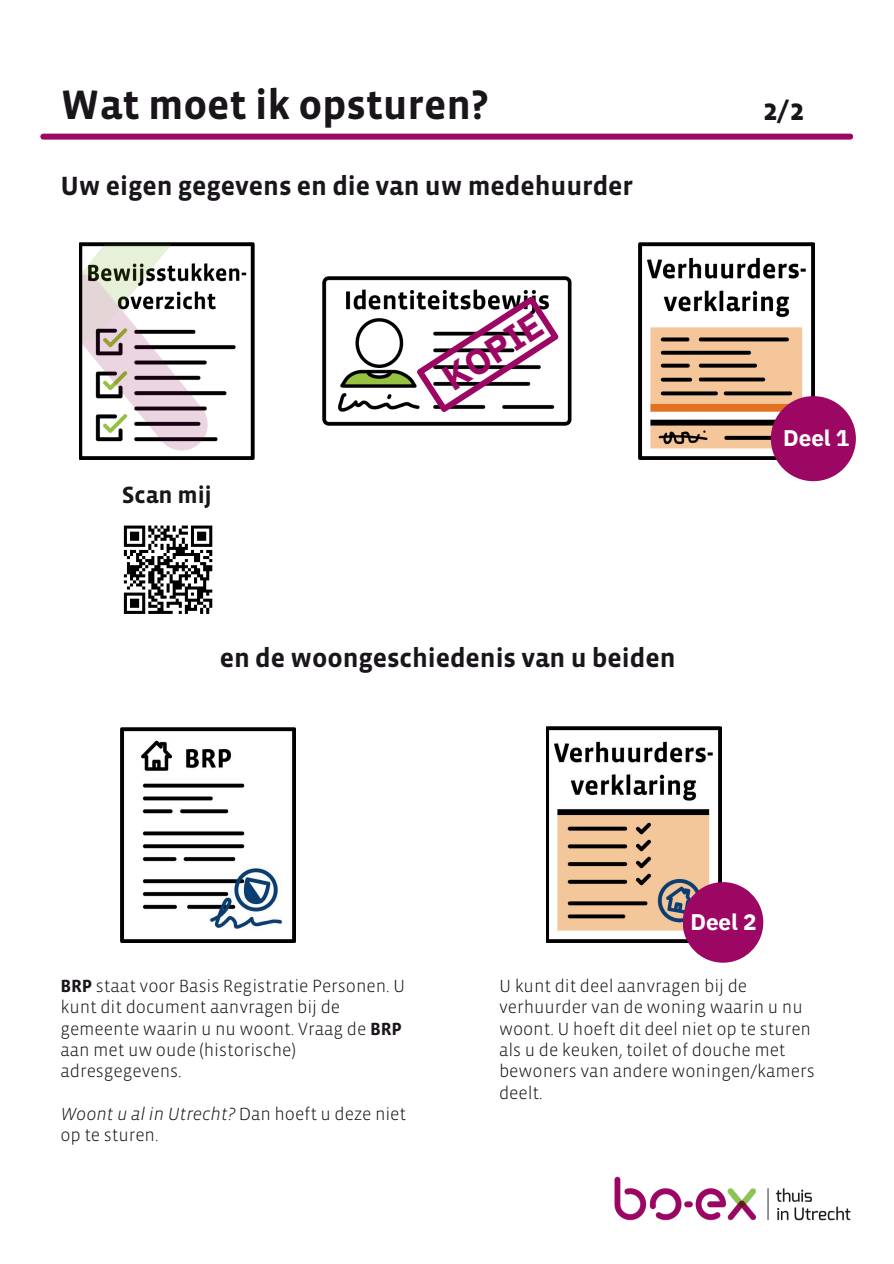
<style>
.page{position:relative;width:894px;height:1264px;background:#fff}
.page>*{position:absolute;margin:0;border:0;box-sizing:border-box;transform-origin:0 0}
.t1{font:700 42px "Vista Sans OT";letter-spacing:-.005em;color:#19151b}
.t2{font:700 36px "IBM Plex Sans";color:#9c0764}
.t3{font:700 30px "Vista Sans OT";color:#19151b}
.t4{font:700 27px "Vista Sans OT";letter-spacing:-.005em;color:#19151b}
.t5{font:700 24px "Vista Sans OT";letter-spacing:-.005em;color:#19151b}
.t6{font:700 22.5px "IBM Plex Sans";letter-spacing:-.005em;color:#fff}
.t7{font:300 18px/21.5px "Vista Sans OT";letter-spacing:-.005em;color:#19151b}
.s1{font-weight:700}
.s2{font-style:italic}
</style>
<div class="page">
<img style="left:614px;top:1176px;width:237px;height:45px">
<img style="left:80px;top:243px;width:175px;height:216px">
<img style="left:120px;top:727px;width:176px;height:215px">
<div style="left:40px;top:134px;width:813px;height:6px;background:#9c0764;border-radius:3px"></div>
<img style="left:546px;top:726px;width:175px;height:216px">
<div style="left:682px;top:882px;width:81px;height:80px;background:#9c0764;border-radius:50%"></div>
<img style="left:638px;top:243px;width:176px;height:216px">
<div style="left:770px;top:396px;width:85px;height:85px;background:#9c0764;border-radius:50%"></div>
<img style="left:322px;top:276px;width:249px;height:149px">
<svg style="left:417px;top:297px;width:141px;height:115px"></svg>
<svg style="left:123px;top:525px;width:90px;height:89px"></svg>
<h1 class="t1" style="left:60px;top:83px;width:430px">Wat moet ik opsturen?</h1>
<h3 class="t4" style="left:60px;top:172px;width:574px">Uw eigen gegevens en die van uw medehuurder</h3>
<h3 class="t5" style="left:122px;top:483px;width:92px">Scan mij</h3>
<h2 class="t2" style="left:430px;top:357px;width:113px;rotate:-33deg">KOPIE</h2>
<h3 class="t4" style="left:220px;top:644px;width:457px">en de woongeschiedenis van u beiden</h3>
<h3 class="t3" style="left:762px;top:95px;width:43px">2/2</h3>
<p class="t6" style="left:783px;top:420px;width:68px">Deel 1</p>
<p class="t6" style="left:690px;top:904px;width:68px">Deel 2</p>
<p class="t7" style="left:60px;top:975px;width:346px"><span class="s1">BRP</span> staat voor Basis Registratie Personen. U kunt dit document aanvragen bij de gemeente waarin u nu woont. Vraag de <span class="s1">BRP </span>aan met uw oude (historische) adresgegevens.</p>
<p class="t7" style="left:60px;top:1103px;width:347px"><span class="s2">Woont u al in Utrecht?</span> Dan hoeft u deze niet op te sturen.</p>
<p class="t7" style="left:499px;top:975px;width:317px">U kunt dit deel aanvragen bij de verhuurder van de woning waarin u nu woont. U hoeft dit deel niet op te sturen als u de keuken, toilet of douche met bewoners van andere woningen/kamers deelt.</p>
</div>
